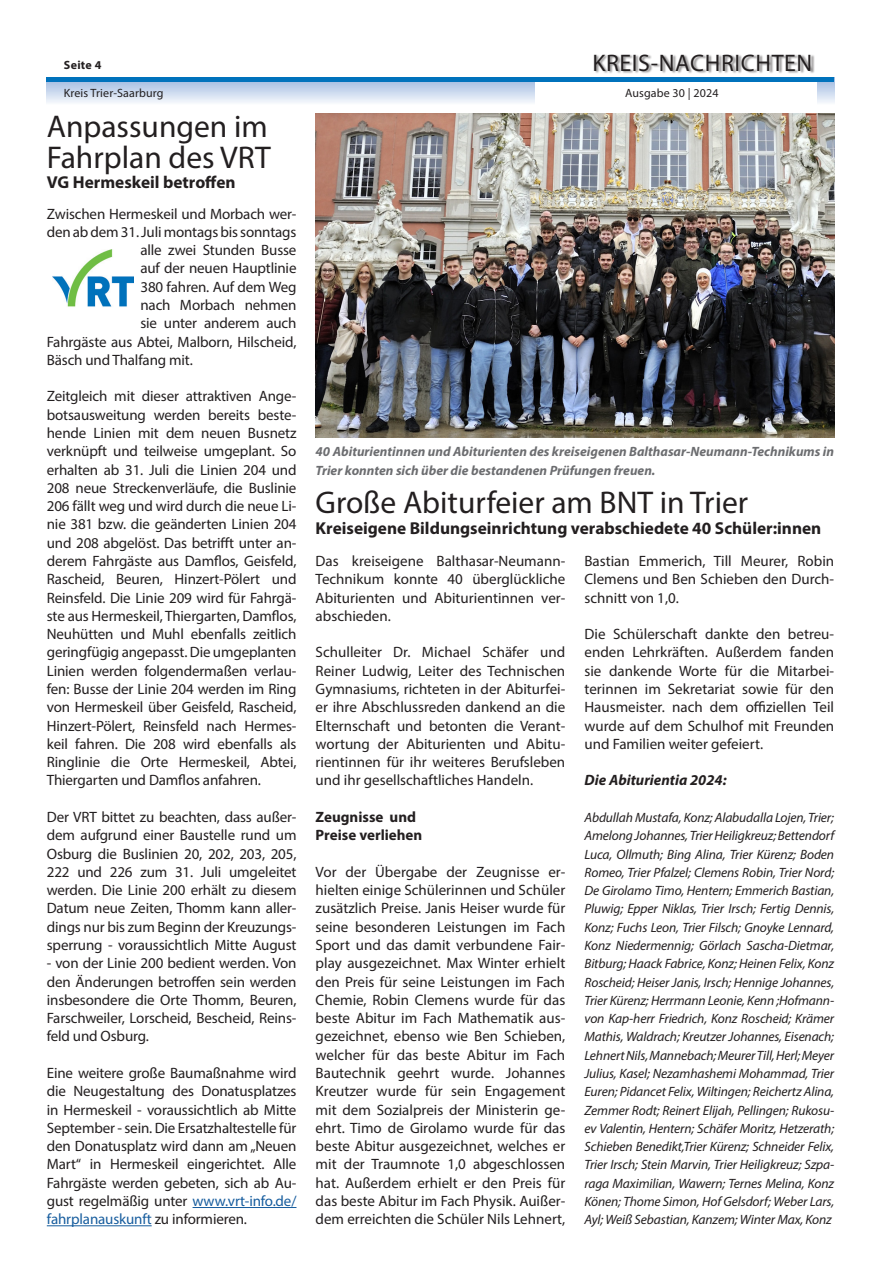
<style>
.page{position:relative;width:881px;height:1263px;background:#fff}
.page>*{position:absolute;margin:0;border:0;box-sizing:border-box;transform-origin:0 0}
.Headline{font:31.5px/31.5px "Myriad Pro";color:#231f20}
.t1{font:24px "Myriad Pro";letter-spacing:.025em;color:#231f20}
.Subline{font:700 17.25px "Myriad Pro";color:#231f20}
.Fließtext{font:15px/18.3px "Myriad Pro";letter-spacing:-.01em;color:#231f20;text-align:justify}
.Fließtext-2{font:700 15px "Myriad Pro";color:#231f20}
.Fließtext-3{font:italic 700 15px "Myriad Pro";color:#231f20}
.Fließtext-4{font:italic 13.5px/18.3px "Myriad Pro";letter-spacing:-.01em;color:#231f20;text-align:justify}
.Bilduntertitel{font:italic 700 13.5px/18.3px "Myriad Pro";color:#6c6d70}
.t2{font:12px "Myriad Pro";letter-spacing:.01em;color:#231f20}
.t3{font:700 12px "Myriad Pro";letter-spacing:.025em;color:#231f20}
.s1{color:#175d9e}
</style>
<div class="page">
<svg style="left:47px;top:82px;width:786px;height:21px;background:#cedbef"></svg>
<div style="left:535px;top:0;width:281px;height:113px;background:#fff"></div>
<div style="left:594px;top:54px;width:220px;height:20px;background:#231f20;opacity:.5"></div>
<hr style="left:47px;top:78px;width:786px;height:4px;background:#0072bc">
<img style="left:315px;top:113px;width:518px;height:324px">
<hr style="left:192px;top:1207px;width:104px;height:1px;background:#175d9e">
<hr style="left:47px;top:1225px;width:105px;height:1px;background:#175d9e">
<img style="left:52px;top:249px;width:81px;height:58px">
<p class="t3" style="left:64px;top:57px;width:39px">Seite 4</p>
<h2 class="t1" style="left:592px;top:48px;width:221px">KREIS-NACHRICHTEN</h2>
<p class="t2" style="left:64px;top:86px;width:101px">Kreis Trier-Saarburg</p>
<p class="t2" style="left:625px;top:86px;width:95px">Ausgabe 30 | 2024</p>
<p class="Headline" style="left:47px;top:110px;width:225px">Anpassungen im<br>Fahrplan des VRT</p>
<p class="Subline" style="left:47px;top:171px;width:190px">VG Hermeskeil betroffen</p>
<p class="Fließtext" style="left:47px;top:204px;width:251px">Zwischen Hermeskeil und Morbach wer-</p>
<p class="Fließtext" style="left:47px;top:222px;width:251px">den ab dem 31. Juli montags bis sonntags</p>
<p class="Fließtext" style="left:140px;top:241px;width:157px">alle zwei Stunden Busse</p>
<p class="Fließtext" style="left:140px;top:259px;width:157px">auf der neuen Hauptlinie</p>
<p class="Fließtext" style="left:140px;top:277px;width:157px">380 fahren. Auf dem Weg</p>
<p class="Fließtext" style="left:140px;top:296px;width:157px">nach Morbach nehmen</p>
<p class="Fließtext" style="left:140px;top:314px;width:157px">sie unter anderem auch</p>
<p class="Fließtext" style="left:47px;top:332px;width:251px">Fahrgäste aus Abtei, Malborn, Hilscheid,</p>
<p class="Fließtext" style="left:47px;top:350px;width:147px">Bäsch und Thalfang mit.</p>
<p class="Fließtext" style="left:47px;top:387px;width:251px">Zeitgleich mit dieser attraktiven Ange&shy;botsausweitung werden bereits beste&shy;hende Linien mit dem neuen Busnetz verknüpft und teilweise umgeplant. So erhalten ab 31. Juli die Linien 204 und 208 neue Streckenverläufe, die Buslinie 206 fällt weg und wird durch die neue Li&shy;nie 381 bzw. die geänderten Linien 204 und 208 abgelöst. Das betrifft unter an&shy;derem Fahrgäste aus Damflos, Geisfeld, Rascheid, Beuren, Hinzert-Pölert und Reinsfeld. Die Linie 209 wird für Fahrgä&shy;ste aus Hermeskeil, Thiergarten, Damflos, Neuhütten und Muhl ebenfalls zeitlich geringfügig angepasst. Die umgeplanten Linien werden folgendermaßen verlau&shy;fen: Busse der Linie 204 werden im Ring von Hermeskeil über Geisfeld, Rascheid, Hinzert-Pölert, Reinsfeld nach Hermes&shy;keil fahren. Die 208 wird ebenfalls als Ringlinie die Orte Hermeskeil, Abtei, Thiergarten und Damflos anfahren.</p>
<p class="Fließtext" style="left:47px;top:807px;width:251px">Der VRT bittet zu beachten, dass außer&shy;dem aufgrund einer Baustelle rund um Osburg die Buslinien 20, 202, 203, 205, 222 und 226 zum 31. Juli umgeleitet werden. Die Linie 200 erhält zu diesem Datum neue Zeiten, Thomm kann aller&shy;dings nur bis zum Beginn der Kreuzungs&shy;sperrung - voraussichtlich Mitte August</p>
<p class="Fließtext" style="left:47px;top:954px;width:251px">- von der Linie 200 bedient werden. Von den Änderungen betroffen sein werden insbesondere die Orte Thomm, Beuren, Farschweiler, Lorscheid, Bescheid, Reins&shy;feld und Osburg.</p>
<p class="Fließtext" style="left:47px;top:1063px;width:251px">Eine weitere große Baumaßnahme wird die Neugestaltung des Donatusplatzes in Hermeskeil - voraussichtlich ab Mitte September - sein. Die Ersatzhaltestelle für den Donatusplatz wird dann am „Neuen Mart“ in Hermeskeil eingerichtet. Alle Fahrgäste werden gebeten, sich ab Au&shy;gust regelmäßig unter <span class="s1">www.vrt-info.de/ fahrplanauskunft</span> zu informieren.</p>
<p class="Bilduntertitel" style="left:315px;top:442px;width:520px">40 Abiturientinnen und Abiturienten des kreiseigenen Balthasar-Neumann-Technikums in<br>Trier konnten sich über die bestandenen Prüfungen freuen.</p>
<p class="Headline" style="left:315px;top:487px;width:434px">Große Abiturfeier am BNT in Trier</p>
<p class="Subline" style="left:315px;top:517px;width:507px">Kreiseigene Bildungseinrichtung verabschiedete 40 Schüler:innen</p>
<p class="Fließtext" style="left:315px;top:552px;width:251px">Das kreiseigene Balthasar-Neumann-Technikum konnte 40 überglückliche Abiturienten und Abiturientinnen ver&shy;abschieden.</p>
<p class="Fließtext" style="left:315px;top:643px;width:251px">Schulleiter Dr. Michael Schäfer und Reiner Ludwig, Leiter des Technischen Gymnasiums, richteten in der Abiturfei&shy;er ihre Abschlussreden dankend an die Elternschaft und betonten die Verant&shy;wortung der Abiturienten und Abitu&shy;rientinnen für ihr weiteres Berufsleben und ihr gesellschaftliches Handeln.</p>
<p class="Fließtext-2" style="left:315px;top:807px;width:102px">Zeugnisse und</p>
<p class="Fließtext-2" style="left:315px;top:825px;width:108px">Preise verliehen</p>
<p class="Fließtext" style="left:315px;top:862px;width:251px">Vor der Übergabe der Zeugnisse er&shy;hielten einige Schülerinnen und Schüler zusätzlich Preise. Janis Heiser wurde für seine besonderen Leistungen im Fach Sport und das damit verbundene Fair&shy;play ausgezeichnet. Max Winter erhielt den Preis für seine Leistungen im Fach Chemie, Robin Clemens wurde für das beste Abitur im Fach Mathematik aus&shy;gezeichnet, ebenso wie Ben Schieben, welcher für das beste Abitur im Fach Bautechnik geehrt wurde. Johannes Kreutzer wurde für sein Engagement mit dem Sozialpreis der Ministerin ge&shy;ehrt. Timo de Girolamo wurde für das beste Abitur ausgezeichnet, welches er mit der Traumnote 1,0 abgeschlossen hat. Außerdem erhielt er den Preis für das beste Abitur im Fach Physik. Auißer&shy;dem erreichten die Schüler Nils Lehnert,</p>
<p class="Fließtext" style="left:584px;top:552px;width:251px">Bastian Emmerich, Till Meurer, Robin Clemens und Ben Schieben den Durch&shy;schnitt von 1,0.</p>
<p class="Fließtext" style="left:584px;top:625px;width:251px">Die Schülerschaft dankte den betreu&shy;enden Lehrkräften. Außerdem fanden sie dankende Worte für die Mitarbei&shy;terinnen im Sekretariat sowie für den Hausmeister. nach dem offiziellen Teil wurde auf dem Schulhof mit Freunden und Familien weiter gefeiert.</p>
<p class="Fließtext-3" style="left:584px;top:771px;width:143px">Die Abiturientia 2024:</p>
<p class="Fließtext-4" style="left:584px;top:808px;width:251px">Abdullah Mustafa, Konz; Alabudalla Lojen, Trier; Amelong Johannes, Trier Heiligkreuz; Bettendorf Luca, Ollmuth; Bing Alina, Trier Kürenz; Boden Romeo, Trier Pfalzel; Clemens Robin, Trier Nord; De Girolamo Timo, Hentern; Emmerich Bastian, Pluwig; Epper Niklas, Trier Irsch; Fertig Dennis, Konz; Fuchs Leon, Trier Filsch; Gnoyke Lennard, Konz Niedermennig; Görlach Sascha-Dietmar, Bitburg; Haack Fabrice, Konz; Heinen Felix, Konz Roscheid; Heiser Janis, Irsch; Hennige Johannes, Trier Kürenz; Herrmann Leonie, Kenn ;Hofmann&shy;von Kap-herr Friedrich, Konz Roscheid; Krämer Mathis, Waldrach; Kreutzer Johannes, Eisenach; Lehnert Nils, Mannebach; Meurer Till, Herl; Meyer Julius, Kasel; Nezamhashemi Mohammad, Trier Euren; Pidancet Felix, Wiltingen; Reichertz Alina, Zemmer Rodt; Reinert Elijah, Pellingen; Rukosu&shy;ev Valentin, Hentern; Schäfer Moritz, Hetzerath; Schieben Benedikt,Trier Kürenz; Schneider Felix, Trier Irsch; Stein Marvin, Trier Heiligkreuz; Szpa&shy;raga Maximilian, Wawern; Ternes Melina, Konz Könen; Thome Simon, Hof Gelsdorf; Weber Lars, Ayl; Weiß Sebastian, Kanzem; Winter Max, Konz</p>
</div>
